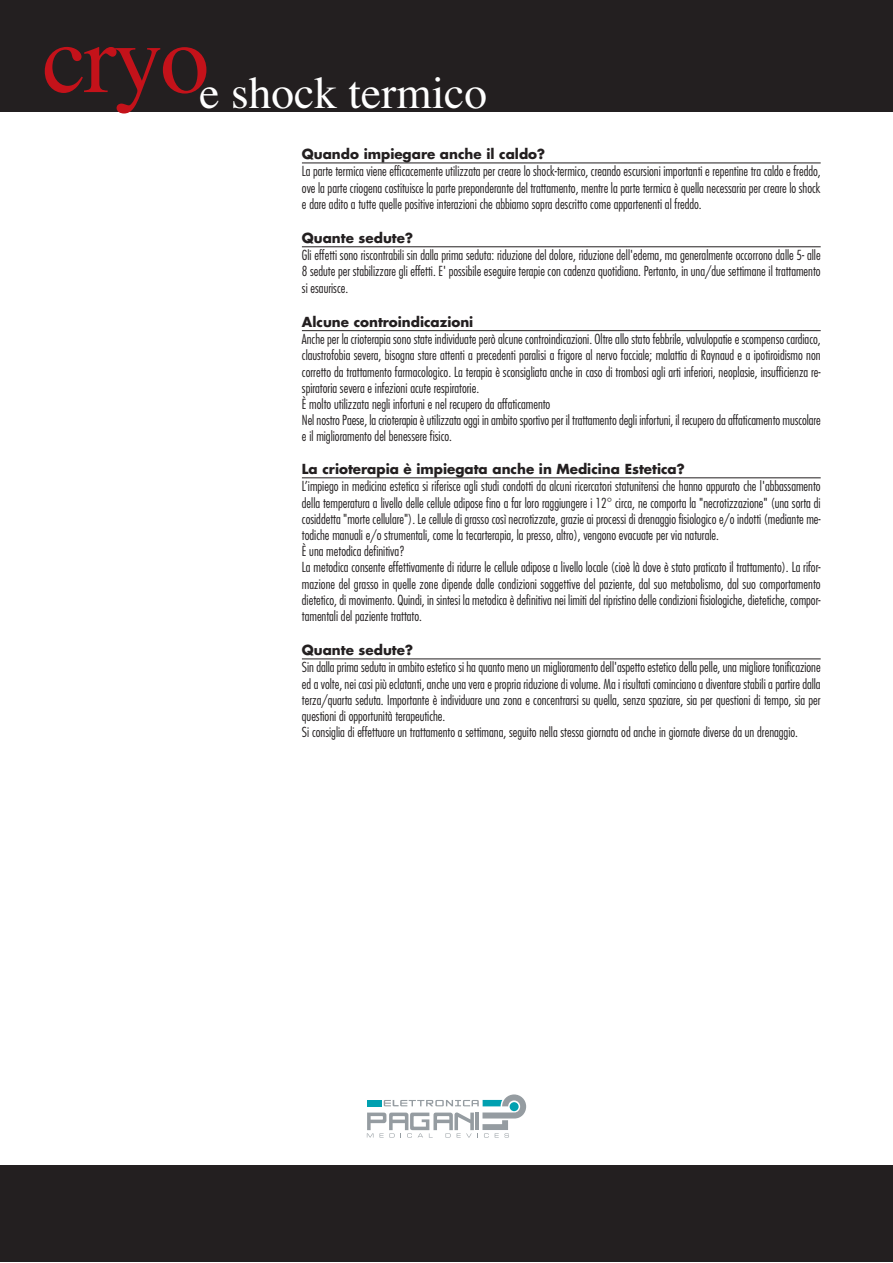
<style>
.page{position:relative;width:893px;height:1263px;background:#fff}
.page>*{position:absolute;margin:0;border:0;box-sizing:border-box;transform-origin:0 0}
.t1{font:45.45px "Times";color:#fff}
.t2{font:300 condensed 13.5px/16.2px "Futura";color:#231f20}
.t3{font:700 13.5px "Futura";color:#231f20}
</style>
<div class="page">
<hr style="left:302px;top:163px;width:519px;height:1px;background:#231f20">
<hr style="left:302px;top:247px;width:519px;height:1px;background:#231f20">
<hr style="left:302px;top:330px;width:519px;height:1px;background:#231f20">
<hr style="left:302px;top:478px;width:519px;height:1px;background:#231f20">
<hr style="left:302px;top:659px;width:519px;height:1px;background:#231f20">
<div style="left:0;top:1165px;width:893px;height:97px;background:#231f20"></div>
<svg style="left:367px;top:1094px;width:159px;height:43px"></svg>
<div style="left:0;top:0;width:893px;height:111px;background:#231f20"></div>
<h1 class="t1" style="left:43px;top:66px;width:446px"><sup>cryo</sup>e shock termico</h1>
<p class="t3" style="left:302px;top:147px;width:245px">Quando impiegare anche il caldo?</p>
<p class="t2" style="left:302px;top:164px;width:520px;text-align:justify">La parte termica viene efficacemente utilizzata per creare lo shock-termico, creando escursioni importanti e repentine tra caldo e freddo, ove la parte criogena costituisce la parte preponderante del trattamento, mentre la parte termica è quella necessaria per creare lo shock e dare adito a tutte quelle positive interazioni che abbiamo sopra descritto come appartenenti al freddo.</p>
<p class="t3" style="left:302px;top:231px;width:113px">Quante sedute?</p>
<p class="t2" style="left:302px;top:248px;width:520px;text-align:justify">Gli effetti sono riscontrabili sin dalla prima seduta: riduzione del dolore, riduzione dell'edema, ma generalmente occorrono dalle 5- alle 8 sedute per stabilizzare gli effetti. E' possibile eseguire terapie con cadenza quotidiana. Pertanto, in una/due settimane il trattamento si esaurisce.</p>
<p class="t3" style="left:302px;top:315px;width:173px">Alcune controindicazioni</p>
<p class="t2" style="left:302px;top:332px;width:520px">Anche per la crioterapia sono state individuate però alcune controindicazioni. Oltre allo stato febbrile, valvulopatie e scompenso cardiaco, claustrofobia severa, bisogna stare attenti a precedenti paralisi a frigore al nervo facciale; malattia di Raynaud e a ipotiroidismo non corretto da trattamento farmacologico. La terapia è sconsigliata anche in caso di trombosi agli arti inferiori, neoplasie, insufficienza re&shy;spiratoria severa e infezioni acute respiratorie.<br>È molto utilizzata negli infortuni e nel recupero da affaticamento<br>Nel nostro Paese, la crioterapia è utilizzata oggi in ambito sportivo per il trattamento degli infortuni, il recupero da affaticamento muscolare e il miglioramento del benessere fisico.</p>
<p class="t3" style="left:302px;top:462px;width:384px">La crioterapia è impiegata anche in Medicina Estetica?</p>
<p class="t2" style="left:302px;top:479px;width:520px">L’impiego in medicina estetica si riferisce agli studi condotti da alcuni ricercatori statunitensi che hanno appurato che l'abbassamento della temperatura a livello delle cellule adipose fino a far loro raggiungere i 12° circa, ne comporta la "necrotizzazione" (una sorta di cosiddetta "morte cellulare"). Le cellule di grasso così necrotizzate, grazie ai processi di drenaggio fisiologico e/o indotti (mediante me&shy;todiche manuali e/o strumentali, come la tecarterapia, la presso, altro), vengono evacuate per via naturale.<br>È una metodica definitiva?<br>La metodica consente effettivamente di ridurre le cellule adipose a livello locale (cioè là dove è stato praticato il trattamento). La rifor&shy;mazione del grasso in quelle zone dipende dalle condizioni soggettive del paziente, dal suo metabolismo, dal suo comportamento dietetico, di movimento. Quindi, in sintesi la metodica è definitiva nei limiti del ripristino delle condizioni fisiologiche, dietetiche, compor&shy;tamentali del paziente trattato.</p>
<p class="t3" style="left:302px;top:643px;width:113px">Quante sedute?</p>
<p class="t2" style="left:302px;top:660px;width:520px">Sin dalla prima seduta in ambito estetico si ha quanto meno un miglioramento dell'aspetto estetico della pelle, una migliore tonificazione ed a volte, nei casi più eclatanti, anche una vera e propria riduzione di volume. Ma i risultati cominciano a diventare stabili a partire dalla terza/quarta seduta. Importante è individuare una zona e concentrarsi su quella, senza spaziare, sia per questioni di tempo, sia per questioni di opportunità terapeutiche.<br>Si consiglia di effettuare un trattamento a settimana, seguito nella stessa giornata od anche in giornate diverse da un drenaggio.</p>
</div>
